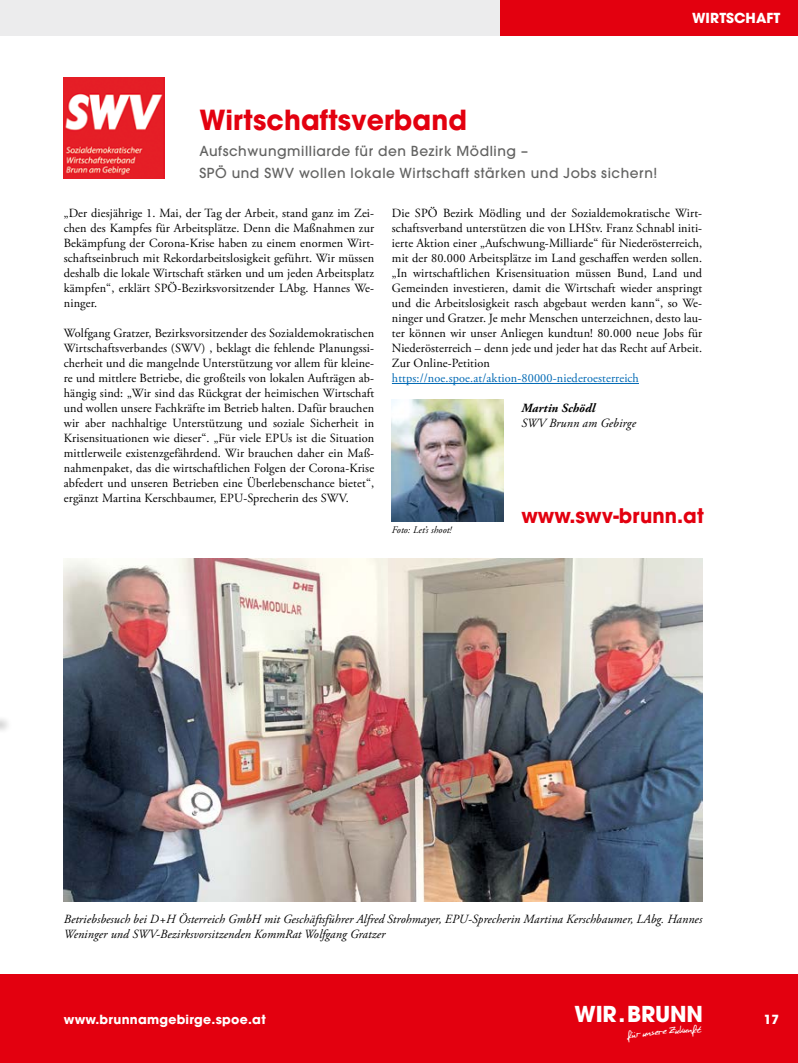
<style>
.page{position:relative;width:798px;height:1063px;background:#fff}
.page>*{position:absolute;margin:0;border:0;box-sizing:border-box;transform-origin:0 0}
.t1{font:700 27.5px "Avant Garde";letter-spacing:.005em;color:#e3000f}
.t2{font:700 21.75px "Avant Garde";letter-spacing:-.01em;color:#fff}
.t3{font:700 20px "Avant Garde";letter-spacing:.005em;color:#e3000f}
.t4{font:500 13.75px/22.5px "Avant Garde";letter-spacing:.04em;color:#636362}
.t5{font:700 13.75px "Avant Garde";color:#fff}
.t6{font:12.5px/15px "Adobe Garamond Pro";letter-spacing:.01em;color:#000;text-align:justify}
.t7{font:italic 12.5px/15px "Adobe Garamond Pro";letter-spacing:.01em;color:#000}
.t8{font:12.5px "Adobe Garamond Pro";letter-spacing:.01em;color:#0069b4}
.t9{font:700 12.5px "Avant Garde";letter-spacing:.02em;color:#fff}
.t10{font:italic 700 12.5px "Adobe Garamond Pro";letter-spacing:.01em;color:#000}
.t11{font:italic 10px "Adobe Garamond Pro";letter-spacing:.01em;color:#000}
.t12{font:10px "Culture";color:#fff}
</style>
<div class="page">
<hr style="left:392px;top:383px;width:246px;height:1px;background:#0069b4">
<div style="left:0;top:0;width:516px;height:35px;background:#ececed"></div>
<div style="left:0;top:974px;width:797px;height:89px;background:#e3000f"></div>
<div style="left:500px;top:0;width:297px;height:35px;background:#e3000f"></div>
<img style="left:64px;top:78px;width:100px;height:101px">
<img style="left:392px;top:400px;width:111px;height:122px">
<img style="left:64px;top:558px;width:638px;height:344px">
<div style="left:0;top:715px;width:13px;height:19px;background:#000;opacity:.4"></div>
<h1 class="t1" style="left:199px;top:102px;width:269px">Wirtschaftsverband</h1>
<p class="t4" style="left:199px;top:140px;width:459px">Aufschwungmilliarde für den Bezirk Mödling –<br>SPÖ und SWV wollen lokale Wirtschaft stärken und Jobs sichern!</p>
<p class="t5" style="left:691px;top:9px;width:90px">WIRTSCHAFT</p>
<p class="t6" style="left:64px;top:206px;width:312px">„Der diesjährige 1. Mai, der Tag der Arbeit, stand ganz im Zei&shy;chen des Kampfes für Arbeitsplätze. Denn die Maßnahmen zur Bekämpfung der Corona-Krise haben zu einem enormen Wirt&shy;schaftseinbruch mit Rekordarbeitslosigkeit geführt. Wir müssen deshalb die lokale Wirtschaft stärken und um jeden Arbeitsplatz kämpfen“, erklärt SPÖ-Bezirksvorsitzender LAbg. Hannes We&shy;ninger.</p>
<p class="t6" style="left:64px;top:326px;width:312px">Wolfgang Gratzer, Bezirksvorsitzender des Sozialdemokratischen Wirtschaftsverbandes (SWV) , beklagt die fehlende Planungssi&shy;cherheit und die mangelnde Unterstützung vor allem für kleine&shy;re und mittlere Betriebe, die großteils von lokalen Aufträgen ab&shy;hängig sind: „Wir sind das Rückgrat der heimischen Wirtschaft und wollen unsere Fachkräfte im Betrieb halten. Dafür brauchen wir aber nachhaltige Unterstützung und soziale Sicherheit in Krisensituationen wie dieser“. „Für viele EPUs ist die Situation mittlerweile existenzgefährdend. Wir brauchen daher ein Maß&shy;nahmenpaket, das die wirtschaftlichen Folgen der Corona-Krise abfedert und unseren Betrieben eine Überlebenschance bietet“, ergänzt Martina Kerschbaumer, EPU-Sprecherin des SWV.</p>
<p class="t6" style="left:392px;top:206px;width:312px">Die SPÖ Bezirk Mödling und der Sozialdemokratische Wirt&shy;schaftsverband unterstützen die von LHStv. Franz Schnabl initi&shy;ierte Aktion einer „Aufschwung-Milliarde“ für Niederösterreich, mit der 80.000 Arbeitsplätze im Land geschaffen werden sollen. „In wirtschaftlichen Krisensituation müssen Bund, Land und Gemeinden investieren, damit die Wirtschaft wieder anspringt und die Arbeitslosigkeit rasch abgebaut werden kann“, so We&shy;ninger und Gratzer. Je mehr Menschen unterzeichnen, desto lau&shy;ter können wir unser Anliegen kundtun! 80.000 neue Jobs für Niederösterreich – denn jede und jeder hat das Recht auf Arbeit.<br>Zur Online-Petition</p>
<p class="t8" style="left:392px;top:371px;width:248px">https://noe.spoe.at/aktion-80000-niederoesterreich</p>
<p class="t10" style="left:521px;top:401px;width:75px">Martin Schödl</p>
<p class="t7" style="left:521px;top:416px;width:116px">SWV Brunn am Gebirge</p>
<p class="t11" style="left:392px;top:524px;width:61px">Foto: Let’s shoot!</p>
<h3 class="t3" style="left:521px;top:503px;width:184px">www.swv-brunn.at</h3>
<p class="t7" style="left:64px;top:912px;width:639px">Betriebsbesuch bei D+H Österreich GmbH mit Geschäftsführer Alfred Strohmayer, EPU-Sprecherin Martina Kerschbaumer, LAbg. Hannes<br>Weninger und SWV-Bezirksvorsitzenden KommRat Wolfgang Gratzer</p>
<p class="t9" style="left:64px;top:1011px;width:203px">www.brunnamgebirge.spoe.at</p>
<h2 class="t2" style="left:574px;top:1000px;width:130px">WIR.BRUNN</h2>
<p class="t9" style="left:763px;top:1011px;width:17px">17</p>
<p class="t12" style="left:696px;top:1022px;width:6px">t</p>
</div>
